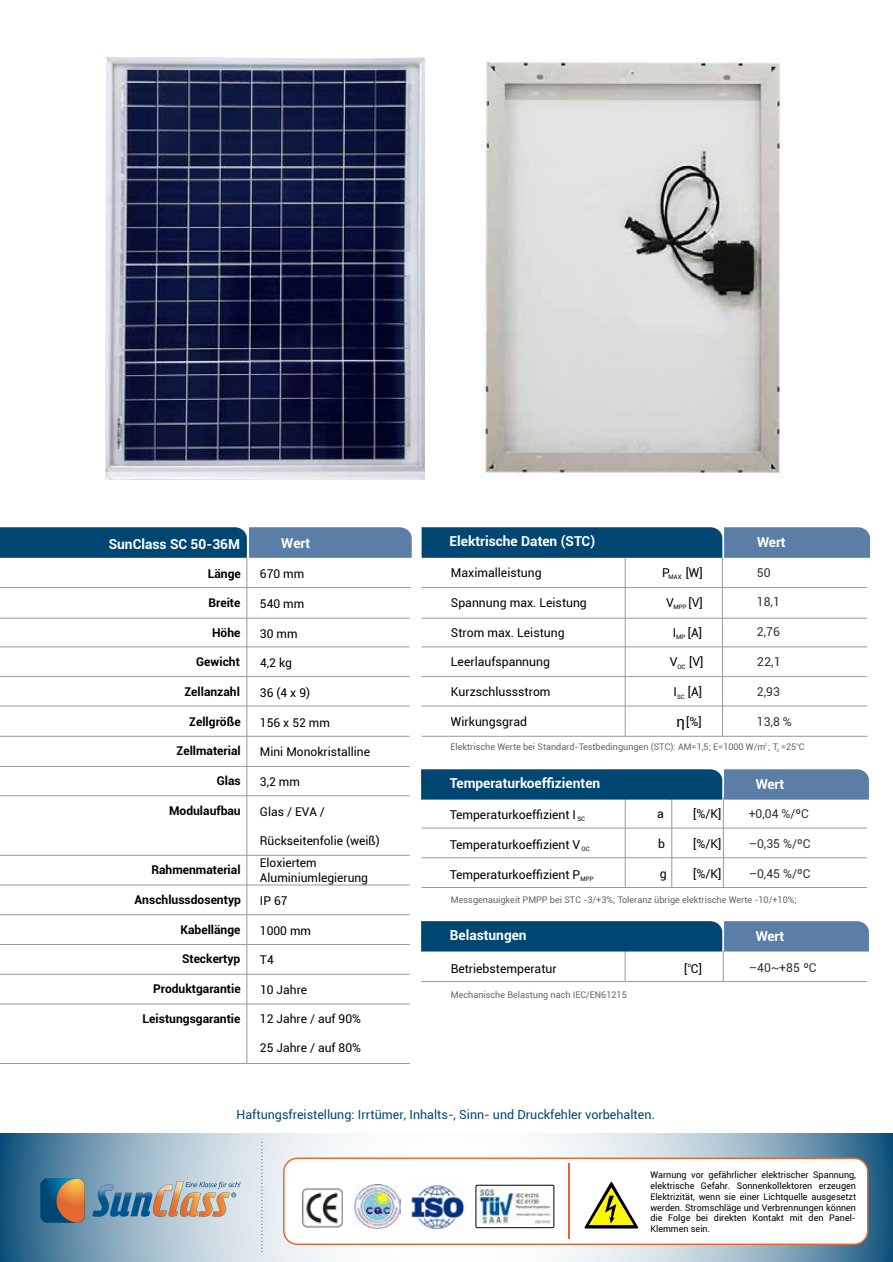
<style>
.page{position:relative;width:893px;height:1262px;background:#fff}
.page>*{position:absolute;margin:0;border:0;box-sizing:border-box;transform-origin:0 0}
.t1{font:15px "Roboto";color:#000}
.t2{font:700 13.65px "Roboto";color:#fff}
.t3{font:12.45px "Roboto";color:#004672}
.t4{font:12.15px "Roboto";color:#000}
.t5{font:12.15px "Roboto";color:#333}
.t6{font:12.15px "Roboto";color:#333;scale:1.05 1}
.t7{font:12px/22.5px "Roboto";color:#000}
.t8{font:700 12px "Roboto";color:#000}
.t9{font:9.15px/10.8px "Roboto";color:#000;text-align:justify}
.t10{font:9.15px "Roboto";color:#666}
.t11{font:6.15px "Roboto";color:#000}
.t12{font:4.5px "Roboto";color:#666}
</style>
<div class="page">
<hr style="left:671px;top:773px;width:1px;height:114px;background:#999">
<hr style="left:624px;top:558px;width:1px;height:178px;background:#999">
<hr style="left:624px;top:950px;width:1px;height:31px;background:#999">
<hr style="left:624px;top:774px;width:1px;height:113px;background:#999">
<hr style="left:246px;top:558px;width:1px;height:505px;background:#999">
<svg style="left:0;top:527px;width:411px;height:31px;background:#275f88"></svg>
<hr style="left:0;top:587px;width:410px;height:1px;background:#999">
<hr style="left:0;top:646px;width:410px;height:1px;background:#999">
<hr style="left:0;top:676px;width:410px;height:1px;background:#999">
<hr style="left:0;top:736px;width:410px;height:1px;background:#999">
<hr style="left:0;top:766px;width:410px;height:1px;background:#999">
<hr style="left:0;top:855px;width:410px;height:1px;background:#999">
<hr style="left:0;top:795px;width:409px;height:1px;background:#999">
<hr style="left:0;top:944px;width:410px;height:1px;background:#999">
<hr style="left:0;top:973px;width:410px;height:1px;background:#999">
<hr style="left:0;top:1003px;width:410px;height:1px;background:#999">
<hr style="left:0;top:1063px;width:410px;height:1px;background:#999">
<hr style="left:0;top:914px;width:410px;height:1px;background:#999">
<hr style="left:0;top:884px;width:410px;height:1px;background:#999">
<hr style="left:0;top:617px;width:410px;height:1px;background:#999">
<hr style="left:0;top:705px;width:410px;height:1px;background:#999">
<hr style="left:722px;top:558px;width:1px;height:178px;background:#999">
<hr style="left:722px;top:950px;width:1px;height:31px;background:#999">
<hr style="left:723px;top:797px;width:1px;height:90px;background:#999">
<hr style="left:421px;top:587px;width:446px;height:1px;background:#999">
<hr style="left:421px;top:981px;width:446px;height:1px;background:#999">
<hr style="left:421px;top:827px;width:446px;height:1px;background:#999">
<hr style="left:421px;top:646px;width:446px;height:1px;background:#999">
<hr style="left:421px;top:887px;width:446px;height:1px;background:#999">
<hr style="left:421px;top:676px;width:446px;height:1px;background:#999">
<hr style="left:421px;top:617px;width:446px;height:1px;background:#999">
<hr style="left:421px;top:857px;width:446px;height:1px;background:#999">
<hr style="left:421px;top:705px;width:446px;height:1px;background:#999">
<svg style="left:421px;top:527px;width:449px;height:31px;background:#225c85"></svg>
<svg style="left:421px;top:921px;width:447px;height:30px;background:#1f5984"></svg>
<svg style="left:421px;top:769px;width:447px;height:30px;background:#205a84"></svg>
<hr style="left:422px;top:736px;width:445px;height:1px;background:#999">
<img style="left:106px;top:58px;width:318px;height:421px">
<img style="left:481px;top:57px;width:301px;height:420px">
<svg style="left:0;top:1133px;width:892px;height:128px"></svg>
<div style="left:284px;top:1158px;width:583px;height:86px;background:#fff;border-radius:14px"></div>
<div style="left:283px;top:1157px;width:585px;height:88px;border:2px solid #e46832;border-radius:14px"></div>
<img style="left:400px;top:1185px;width:65px;height:45px">
<svg style="left:261px;top:1142px;width:1px;height:111px"></svg>
<svg style="left:40px;top:1178px;width:45px;height:44px;background:#796b5c"></svg>
<svg style="left:92px;top:1181px;width:148px;height:35px;background:#99a1a4"></svg>
<svg style="left:584px;top:1182px;width:54px;height:46px"></svg>
<img style="left:302px;top:1184px;width:98px;height:45px">
<div style="left:475px;top:1185px;width:79px;height:42px;border:1px solid #000"></div>
<img style="left:477px;top:1186px;width:75px;height:38px">
<hr style="left:568px;top:1163px;width:1px;height:75px;background:#e46832">
<p class="t2" style="left:109px;top:534px;width:133px">SunClass SC 50-36M</p>
<p class="t2" style="left:281px;top:533px;width:30px">Wert</p>
<p class="t2" style="left:449px;top:531px;width:147px">Elektrische Daten (STC)</p>
<p class="t2" style="left:757px;top:533px;width:30px">Wert</p>
<p class="t8" style="left:208px;top:565px;width:35px">Länge</p>
<p class="t8" style="left:208px;top:594px;width:33px">Breite</p>
<p class="t8" style="left:212px;top:624px;width:30px">Höhe</p>
<p class="t8" style="left:196px;top:653px;width:45px">Gewicht</p>
<p class="t8" style="left:184px;top:683px;width:57px">Zellanzahl</p>
<p class="t8" style="left:189px;top:713px;width:53px">Zellgröße</p>
<p class="t8" style="left:177px;top:742px;width:66px">Zellmaterial</p>
<p class="t7" style="left:260px;top:562px;width:46px">670 mm</p>
<p class="t7" style="left:260px;top:592px;width:46px">540 mm</p>
<p class="t7" style="left:260px;top:621px;width:39px">30 mm</p>
<p class="t7" style="left:260px;top:651px;width:33px">4,2 kg</p>
<p class="t7" style="left:260px;top:680px;width:52px">36 (4 x 9)</p>
<p class="t7" style="left:260px;top:711px;width:72px">156 x 52 mm</p>
<p class="t7" style="left:260px;top:740px;width:112px">Mini Monokristalline</p>
<p class="t4" style="left:662px;top:564px;width:42px">P<sub>MAX</sub> [W]</p>
<p class="t4" style="left:666px;top:594px;width:38px">V<sub>MPP</sub> [V]</p>
<p class="t4" style="left:672px;top:624px;width:31px">I<sub>MP</sub> [A]</p>
<p class="t4" style="left:670px;top:653px;width:35px">V [V]</p>
<p class="t11" style="left:677px;top:662px;width:10px">OC</p>
<p class="t4" style="left:673px;top:683px;width:30px">I [A]</p>
<p class="t11" style="left:677px;top:692px;width:9px">SC</p>
<p class="t4" style="left:686px;top:713px;width:17px">[%]</p>
<p class="t4" style="left:451px;top:564px;width:92px">Maximalleistung</p>
<p class="t4" style="left:451px;top:594px;width:137px">Spannung max. Leistung</p>
<p class="t4" style="left:451px;top:624px;width:115px">Strom max. Leistung</p>
<p class="t4" style="left:451px;top:653px;width:101px">Leerlaufspannung</p>
<p class="t4" style="left:451px;top:683px;width:101px">Kurzschlussstrom</p>
<p class="t4" style="left:451px;top:713px;width:78px">Wirkungsgrad</p>
<p class="t5" style="left:757px;top:564px;width:15px">50</p>
<p class="t5" style="left:757px;top:593px;width:24px">18,1</p>
<p class="t5" style="left:757px;top:623px;width:24px">2,76</p>
<p class="t6" style="left:757px;top:653px;width:24px">22,1</p>
<p class="t5" style="left:757px;top:683px;width:24px">2,93</p>
<p class="t1" style="left:676px;top:711px;width:10px">η</p>
<p class="t5" style="left:757px;top:712px;width:36px">13,8 %</p>
<p class="t12" style="left:764px;top:740px;width:4px">2</p>
<p class="t12" style="left:796px;top:740px;width:4px">o</p>
<p class="t10" style="left:450px;top:740px;width:355px">Elektrische Werte bei Standard-Testbedingungen (STC): AM=1,5; E=1000 W/m ; T<sub>C</sub> =25 C</p>
<p class="t8" style="left:217px;top:772px;width:25px">Glas</p>
<p class="t8" style="left:169px;top:802px;width:73px">Modulaufbau</p>
<p class="t8" style="left:151px;top:861px;width:91px">Rahmenmaterial</p>
<p class="t8" style="left:135px;top:891px;width:108px">Anschlussdosentyp</p>
<p class="t8" style="left:180px;top:921px;width:62px">Kabellänge</p>
<p class="t8" style="left:182px;top:950px;width:60px">Steckertyp</p>
<p class="t8" style="left:153px;top:980px;width:89px">Produktgarantie</p>
<p class="t8" style="left:143px;top:1009px;width:99px">Leistungsgarantie</p>
<p class="t7" style="left:260px;top:770px;width:42px">3,2 mm</p>
<p class="t7" style="left:260px;top:799px;width:67px">Glas / EVA /</p>
<p class="t7" style="left:260px;top:828px;width:121px">Rückseitenfolie (weiß)<br>Eloxiertem</p>
<p class="t7" style="left:260px;top:865px;width:110px;line-height:23.2px">Aluminiumlegierung<br>IP 67</p>
<p class="t7" style="left:260px;top:918px;width:53px">1000 mm</p>
<p class="t7" style="left:260px;top:948px;width:15px">T4</p>
<p class="t7" style="left:260px;top:977px;width:49px">10 Jahre</p>
<p class="t7" style="left:260px;top:1007px;width:103px">12 Jahre / auf 90%</p>
<p class="t7" style="left:260px;top:1036px;width:103px">25 Jahre / auf 80%</p>
<p class="t2" style="left:450px;top:773px;width:152px">Temperaturkoeffizienten</p>
<p class="t4" style="left:450px;top:806px;width:137px">Temperaturkoeffizient I <sub>SC</sub></p>
<p class="t4" style="left:450px;top:836px;width:141px">Temperaturkoeffizient V <sub>OC</sub></p>
<p class="t4" style="left:450px;top:865px;width:145px">Temperaturkoeffizient P<sub>MPP</sub></p>
<p class="t4" style="left:657px;top:805px;width:8px">a</p>
<p class="t4" style="left:658px;top:835px;width:8px">b</p>
<p class="t4" style="left:660px;top:864px;width:8px">g</p>
<p class="t4" style="left:693px;top:805px;width:30px">[%/K]</p>
<p class="t4" style="left:693px;top:835px;width:30px">[%/K]</p>
<p class="t4" style="left:693px;top:865px;width:30px">[%/K]</p>
<p class="t2" style="left:755px;top:774px;width:30px">Wert</p>
<p class="t5" style="left:748px;top:804px;width:62px">+0,04 %/ºC</p>
<p class="t5" style="left:748px;top:835px;width:63px">–0,35 %/ºC</p>
<p class="t5" style="left:748px;top:865px;width:63px">–0,45 %/ºC</p>
<p class="t10" style="left:451px;top:893px;width:347px">Messgenauigkeit PMPP bei STC -3/+3%; Toleranz übrige elektrische Werte -10/+10%;</p>
<p class="t2" style="left:450px;top:925px;width:78px">Belastungen</p>
<p class="t2" style="left:755px;top:926px;width:30px">Wert</p>
<p class="t4" style="left:684px;top:960px;width:19px">[ C]</p>
<p class="t5" style="left:748px;top:959px;width:69px">–40~+85 ºC</p>
<p class="t4" style="left:450px;top:959px;width:107px">Betriebstemperatur</p>
<p class="t11" style="left:687px;top:960px;width:5px">o</p>
<p class="t10" style="left:451px;top:988px;width:177px">Mechanische Belastung nach IEC/EN61215</p>
<p class="t3" style="left:236px;top:1105px;width:419px">Haftungsfreistellung: Irrtümer, Inhalts-, Sinn- und Druckfehler vorbehalten.</p>
<p class="t9" style="left:650px;top:1169px;width:207px">Warnung vor gefährlicher elektrischer Spannung, elektrische Gefahr. Sonnenkollektoren erzeugen Elektrizität, wenn sie einer Lichtquelle ausgesetzt werden. Stromschläge und Verbrennungen können die Folge bei direkten Kontakt mit den Panel-Klemmen sein.</p>
</div>
